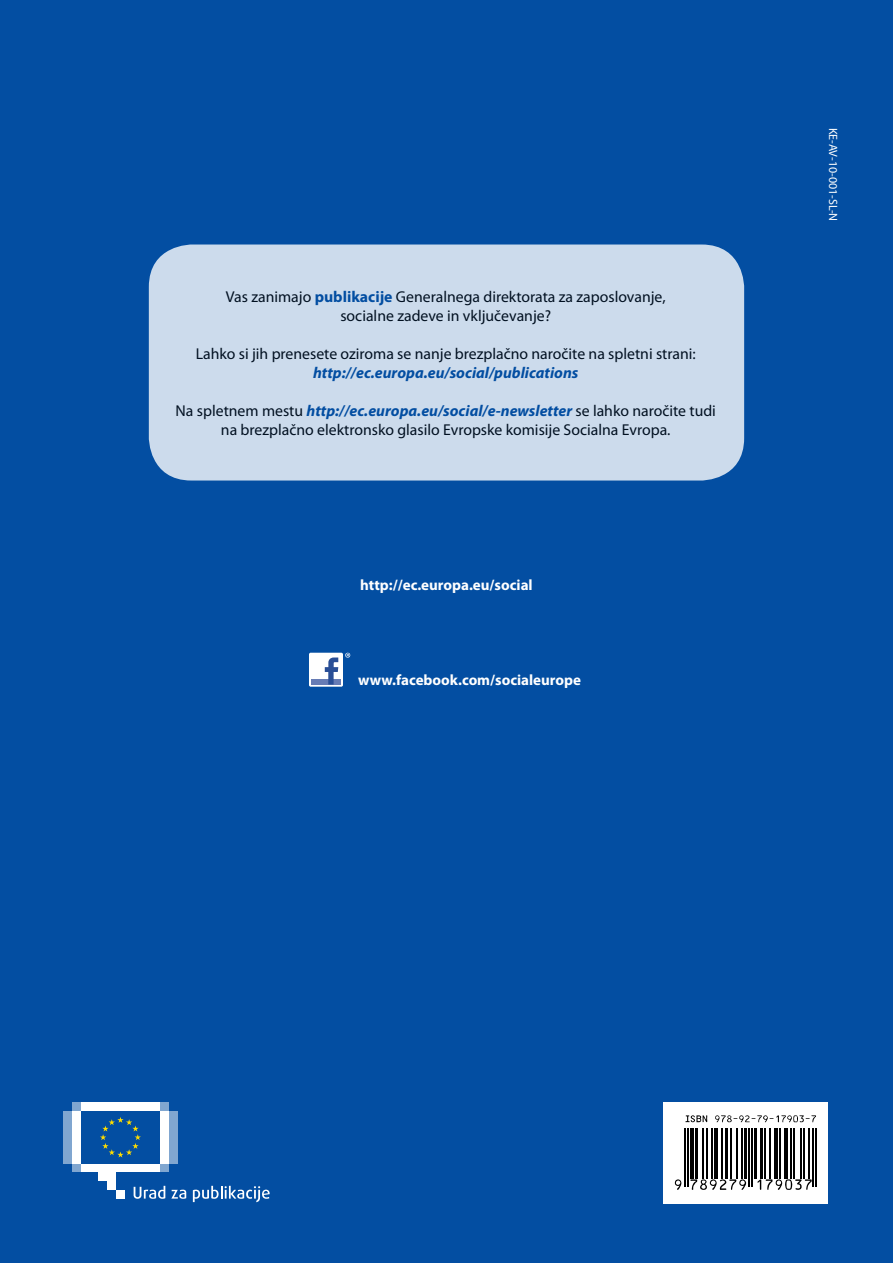
<style>
.page{position:relative;width:893px;height:1263px;background:#034ea2}
.page>*{position:absolute;margin:0;border:0;box-sizing:border-box;transform-origin:0 0}
.t1{font:15.75px/18.9px "Myriad Pro";color:#000;text-align:center}
.t2{font:italic 700 15.75px "Myriad Pro";color:#034ea2}
.t3{font:700 15px "Myriad Pro";color:#fff}
.t4{font:12px "Myriad Pro";color:#fff}
.s1{font-weight:700;color:#034ea2}
.s2{font-weight:700;font-style:italic;color:#034ea2}
</style>
<div class="page">
<div style="left:72px;top:1163px;width:97px;height:9px;background:#80a6d0"></div>
<div style="left:72px;top:1102px;width:97px;height:9px;background:#80a6d0"></div>
<div style="left:81px;top:1102px;width:79px;height:9px;background:#fff"></div>
<div style="left:81px;top:1163px;width:79px;height:9px;background:#fff"></div>
<div style="left:160px;top:1111px;width:9px;height:52px;background:#fff"></div>
<div style="left:169px;top:1111px;width:8px;height:52px;background:#80a6d0"></div>
<div style="left:72px;top:1111px;width:9px;height:52px;background:#fff"></div>
<div style="left:64px;top:1111px;width:8px;height:52px;background:#80a6d0"></div>
<div style="left:99px;top:1163px;width:17px;height:18px;background:#fff"></div>
<div style="left:107px;top:1163px;width:9px;height:27px;background:#fff"></div>
<div style="left:116px;top:1190px;width:9px;height:8px;background:#fff"></div>
<svg style="left:100px;top:1117px;width:41px;height:40px"></svg>
<svg style="left:134px;top:1186px;width:31px;height:13px"></svg>
<svg style="left:171px;top:1189px;width:15px;height:10px"></svg>
<svg style="left:193px;top:1186px;width:77px;height:16px"></svg>
<div style="left:663px;top:1102px;width:165px;height:101px;background:#fff"></div>
<div style="left:309px;top:653px;width:34px;height:34px;background:#fff;border-radius:2px"></div>
<div style="left:311px;top:679px;width:30px;height:5px;background:#677cb5"></div>
<svg style="left:325px;top:657px;width:13px;height:27px"></svg>
<svg style="left:345px;top:653px;width:5px;height:5px"></svg>
<div style="left:149px;top:244px;width:595px;height:236px;background:#ccdbec;border-radius:43px"></div>
<hr style="left:685px;top:1128px;width:1px;height:58px;background:#000">
<hr style="left:687px;top:1128px;width:2px;height:58px;background:#000">
<hr style="left:690px;top:1128px;width:4px;height:50px;background:#000">
<hr style="left:695px;top:1128px;width:3px;height:50px;background:#000">
<hr style="left:703px;top:1128px;width:1px;height:50px;background:#000">
<hr style="left:707px;top:1128px;width:1px;height:50px;background:#000">
<hr style="left:711px;top:1128px;width:1px;height:50px;background:#000">
<hr style="left:714px;top:1128px;width:4px;height:50px;background:#000">
<hr style="left:721px;top:1128px;width:1px;height:50px;background:#000">
<hr style="left:725px;top:1128px;width:2px;height:50px;background:#000">
<hr style="left:731px;top:1128px;width:1px;height:50px;background:#000">
<hr style="left:736px;top:1128px;width:1px;height:50px;background:#000">
<hr style="left:741px;top:1128px;width:2px;height:50px;background:#000">
<hr style="left:744px;top:1128px;width:3px;height:50px;background:#000">
<hr style="left:749px;top:1128px;width:1px;height:58px;background:#000">
<hr style="left:752px;top:1128px;width:1px;height:58px;background:#000">
<hr style="left:754px;top:1128px;width:3px;height:50px;background:#000">
<hr style="left:760px;top:1128px;width:2px;height:50px;background:#000">
<hr style="left:764px;top:1128px;width:1px;height:50px;background:#000">
<hr style="left:770px;top:1128px;width:1px;height:50px;background:#000">
<hr style="left:774px;top:1128px;width:4px;height:50px;background:#000">
<hr style="left:779px;top:1128px;width:1px;height:50px;background:#000">
<hr style="left:784px;top:1128px;width:4px;height:50px;background:#000">
<hr style="left:790px;top:1128px;width:1px;height:50px;background:#000">
<hr style="left:793px;top:1128px;width:1px;height:50px;background:#000">
<hr style="left:800px;top:1128px;width:2px;height:50px;background:#000">
<hr style="left:803px;top:1128px;width:1px;height:50px;background:#000">
<hr style="left:808px;top:1128px;width:2px;height:50px;background:#000">
<hr style="left:813px;top:1128px;width:1px;height:58px;background:#000">
<hr style="left:816px;top:1128px;width:1px;height:58px;background:#000">
<svg style="left:685px;top:1115px;width:22px;height:7px"></svg>
<svg style="left:715px;top:1115px;width:101px;height:7px"></svg>
<svg style="left:675px;top:1179px;width:7px;height:11px"></svg>
<svg style="left:690px;top:1179px;width:56px;height:11px"></svg>
<svg style="left:757px;top:1179px;width:55px;height:11px"></svg>
<p class="t1" style="left:226px;top:287px;width:441px">Vas zanimajo <span class="s1">publikacije</span> Generalnega direktorata za zaposlovanje, socialne zadeve in vključevanje?</p>
<p class="t1" style="left:196px;top:344px;width:502px">Lahko si jih prenesete oziroma se nanje brezplačno naročite na spletni strani:</p>
<p class="t2" style="left:313px;top:362px;width:267px">http://ec.europa.eu/social/publications</p>
<p class="t1" style="left:176px;top:401px;width:542px">Na spletnem mestu <span class="s2">http://ec.europa.eu/social/e-newsletter</span> se lahko naročite tudi na brezplačno elektronsko glasilo Evropske komisije Socialna Evropa.</p>
<p class="t3" style="left:360px;top:575px;width:174px">http://ec.europa.eu/social</p>
<p class="t3" style="left:358px;top:670px;width:225px">www.facebook.com/socialeurope</p>
<p class="t4" style="left:841px;top:128px;width:95px;rotate:90deg">KE-AV-10-001-SL-N</p>
</div>
